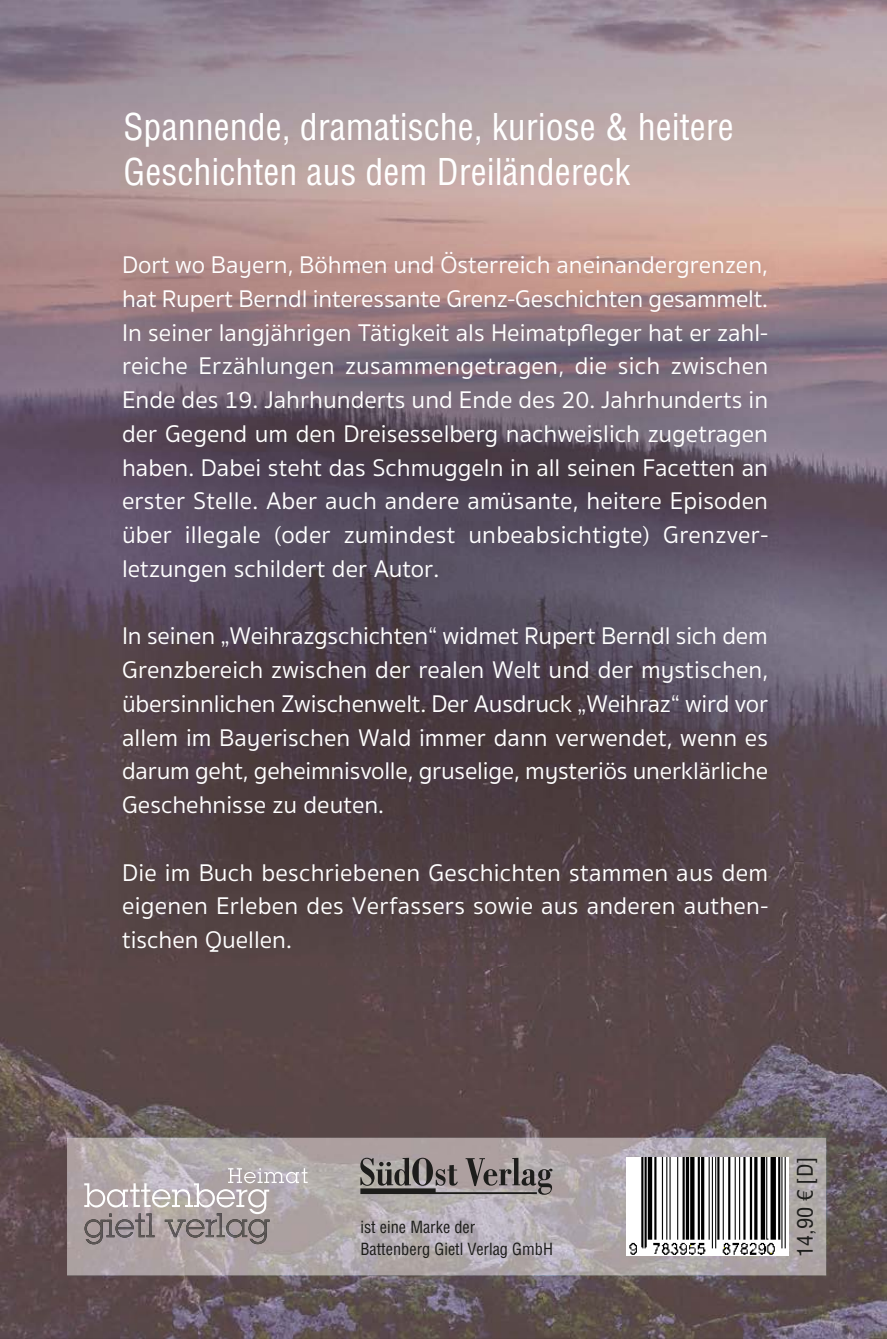
<style>
.page{position:relative;width:887px;height:1339px;background:#fff}
.page>*{position:absolute;margin:0;border:0;box-sizing:border-box;transform-origin:0 0}
.t1{font:condensed 36px/45px "Helvetica LT Std";color:#fff}
.t2{font:24.75px/33.8px "Sukhumvit Set Text";color:#fff;text-align:justify}
.t3{font:condensed 20.93px "Helvetica LT Std";color:#1d1d1b;scale:1.06 1}
.t4{font:condensed 16.43px/22.1px "Helvetica LT Std";color:#1d1d1b}
</style>
<div class="page">
<img style="left:0;top:0;width:887px;height:1339px">
<img style="left:110px;top:245px;width:668px;height:721px">
<img style="left:67px;top:1137px;width:759px;height:138px">
<img style="left:627px;top:1157px;width:161px;height:98px">
<img style="left:109px;top:1214px;width:160px;height:30px">
<svg style="left:84px;top:1168px;width:224px;height:46px"></svg>
<svg style="left:360px;top:1157px;width:192px;height:37px"></svg>
<h1 class="t1" style="left:124px;top:107px;width:611px">Spannende, dramatische, kuriose &amp; heitere<br>Geschichten aus dem Dreiländereck</h1>
<p class="t2" style="left:122px;top:250px;width:647px">Dort wo Bayern, Böhmen und Österreich aneinandergrenzen, hat Rupert Berndl interessante Grenz-Geschichten gesammelt.<br>In seiner langjährigen Tätigkeit als Heimatpfleger hat er zahl&shy;reiche Erzählungen zusammengetragen, die sich zwischen Ende des 19. Jahrhunderts und Ende des 20. Jahrhunderts in der Gegend um den Dreisesselberg nachweislich zugetragen haben. Dabei steht das Schmuggeln in all seinen Facetten an erster Stelle. Aber auch andere amüsante, heitere Episoden über illegale (oder zumindest unbeabsichtigte) Grenzver - letzungen schildert der Autor.</p>
<p class="t2" style="left:122px;top:621px;width:647px">In seinen „Weihrazgschichten“ widmet Rupert Berndl sich dem Grenz bereich zwischen der realen Welt und der mystischen, übersinnlichen Zwischenwelt. Der Ausdruck „Weihraz“ wird vor allem im Bayerischen Wald immer dann verwendet, wenn es darum geht, geheimnisvolle, gruselige, mysteriös unerklärliche Geschehnisse zu deuten.</p>
<p class="t2" style="left:122px;top:858px;width:647px">Die im Buch beschriebenen Geschichten stammen aus dem eigenen Erleben des Verfassers sowie aus anderen authen - tischen Quellen.</p>
<p class="t4" style="left:360px;top:1216px;width:194px">ist eine Marke der<br>Battenberg Gietl Verlag GmbH</p>
<p class="t3" style="left:796px;top:1257px;width:97px;rotate:-90deg">14,90 € [D]</p>
</div>
